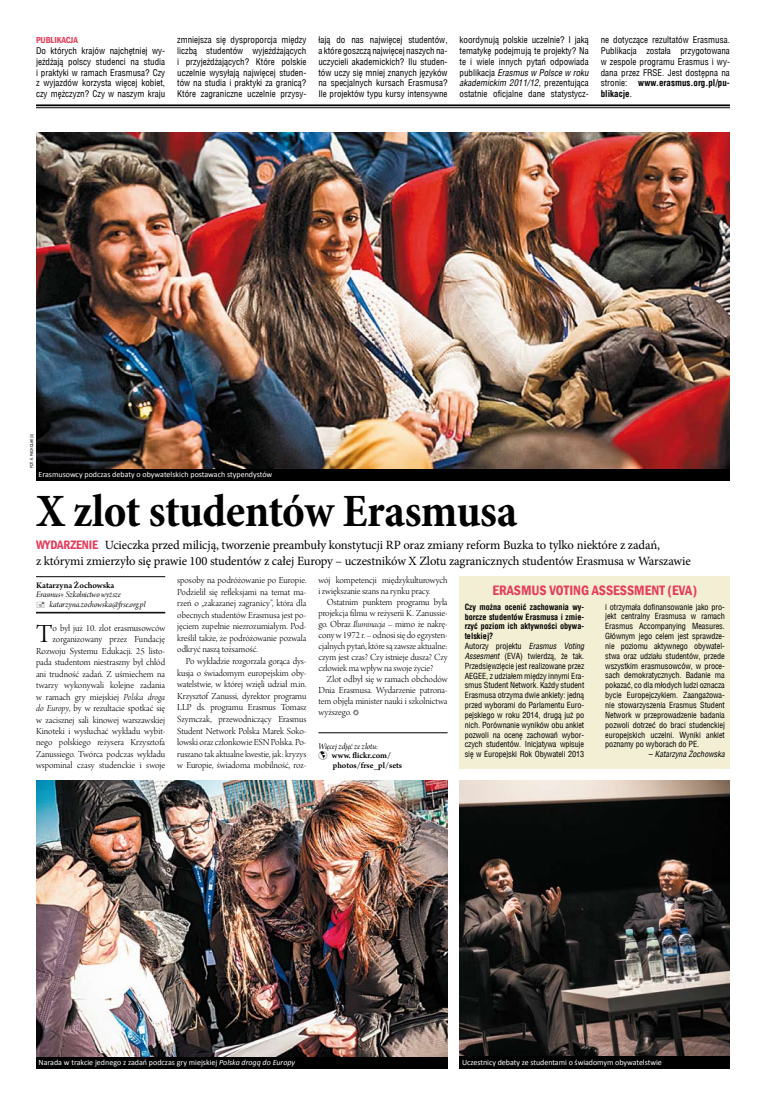
<style>
.page{position:relative;width:766px;height:1106px;background:#fff}
.page>*{position:absolute;margin:0;border:0;box-sizing:border-box;transform-origin:0 0}
.t1{font:700 condensed 46.8px "Minion Pro";letter-spacing:-.01em;color:#000}
.t2{font:27.7px "Arno Pro Light Display";color:#000}
.t3{font:600 condensed 14px "Franklin Gothic";color:#e63c5b}
.t4{font:12.6px/15.1px "Minion Pro";letter-spacing:-.01em;color:#000}
.t5{font:600 condensed 12.6px "Franklin Gothic";color:#e63c5b}
.t6{font:9.8px/11.6px "Arno Pro Light Display";color:#000;text-align:justify}
.t7{font:9px/10.8px "Switzerland Condensed";color:#000;text-align:justify}
.t8{font:9px/9.9px "Arno Pro Italic Display";letter-spacing:-.005em;color:#000}
.t9{font:600 9px "Arno Pro";color:#000}
.t10{font:600 condensed 9px "Franklin Gothic";color:#e63c5b}
.t11{font:600 8.8px/9.9px "Arno Pro";color:#000}
.t12{font:8.2px/9.8px "Switzerland Condensed";letter-spacing:-.01em;color:#000}
.t13{font:italic 8.2px "Switzerland Condensed";color:#000}
.t14{font:8px "Calibri";letter-spacing:-.005em;color:#fff}
.t15{font:4px "Switzerland Narrow Plain";color:#000}
.s1{font-style:italic}
.s2{font-weight:700}
.s3{font-family:"Arno Pro Light Italic Display"}
.s4{font-style:normal}
</style>
<div class="page">
<hr style="left:36px;top:104px;width:693px;height:2px;background:#000">
<hr style="left:36px;top:107px;width:693px;height:1px;background:#000">
<img style="left:459px;top:780px;width:270px;height:276px">
<div style="left:36px;top:468px;width:693px;height:12px;background:#000"></div>
<div style="left:459px;top:1056px;width:270px;height:12px;background:#000"></div>
<img style="left:36px;top:132px;width:693px;height:336px">
<div style="left:36px;top:1056px;width:411px;height:12px;background:#000"></div>
<img style="left:36px;top:780px;width:411px;height:276px">
<hr style="left:318px;top:732px;width:129px;height:1px;background:#000">
<div style="left:459px;top:576px;width:270px;height:192px;background:#f3efd4"></div>
<hr style="left:36px;top:576px;width:129px;height:1px;background:#000">
<hr style="left:36px;top:612px;width:129px;height:1px;background:#000">
<p class="t10" style="left:36px;top:34px;width:44px">PUB LIKACJA</p>
<p class="t7" style="left:36px;top:45px;width:131px">Do których krajów najchętniej wy&shy;jeżdżają polscy studenci na studia i praktyki w ramach Erasmusa? Czy z wyjazdów korzysta więcej kobiet, czy mężczyzn? Czy w naszym kraju</p>
<p class="t7" style="left:177px;top:34px;width:131px">zmniejsza się dysproporcja między liczbą studentów wyjeżdżających i przyjeżdżających? Które polskie uczelnie wysyłają najwięcej studen&shy;tów na studia i praktyki za granicą?<br>Które zagraniczne uczelnie przysy-</p>
<p class="t7" style="left:318px;top:34px;width:131px">łają do nas najwięcej studentów, a które goszczą najwięcej naszych na&shy;uczycieli akademickich? Ilu studen&shy;tów uczy się mniej znanych języków na specjalnych kursach Erasmusa?<br>Ile projektów typu kursy intensywne</p>
<p class="t7" style="left:459px;top:34px;width:131px">koordynują polskie uczelnie? I jaką tematykę podejmują te projekty? Na te i wiele innych pytań odpowiada publikacja <span class="s1">Erasmus w Polsce w roku akademickim 2011/12</span>, prezentująca ostatnie oficjalne dane statystycz-</p>
<p class="t7" style="left:600px;top:34px;width:131px">ne dotyczące rezultatów Erasmusa.<br>Publikacja została przygotowana w zespole programu Erasmus i wy&shy;dana przez FRSE. Jest dostępna na stronie: <span class="s2">www.erasmus.org.pl/pu&shy;blikacje</span>.</p>
<p class="t15" style="left:29px;top:468px;width:36px;rotate:-90deg">FOT. K. PACHOLAK (3)</p>
<p class="t14" style="left:39px;top:469px;width:235px">Erasmusowcy podczas debaty o obywatelskich postawach stypendystów</p>
<h1 class="t1" style="left:36px;top:479px;width:482px">X zlot studentów Erasmusa</h1>
<p class="t5" style="left:36px;top:537px;width:47px">WYDARZENIE</p>
<p class="t4" style="left:36px;top:538px;width:656px;text-indent:69px">Ucieczka przed milicją, tworzenie preambuły konstytucji RP oraz zmiany reform Buzka to tylko niektóre z zadań,<br>z którymi zmierzyło się prawie 100 studentów z całej Europy – uczestników X Zlotu zagranicznych studentów Erasmusa w Warszawie</p>
<p class="t6" style="left:177px;top:575px;width:131px">sposoby na podróżowanie po Europie.<br>Podzielił się refleksjami na temat ma&shy;rzeń o „zakazanej zagranicy”, która dla obecnych studentów Erasmusa jest po&shy;jęciem zupełnie niezrozumiałym. Pod&shy;kreślił także, że podróżowanie pozwala odkryć naszą tożsamość.</p>
<p class="t6" style="left:177px;top:656px;width:131px;text-indent:8px">Po wykładzie rozgorzała gorąca dys&shy;kusja o świadomym europejskim oby&shy;watelstwie, w której wzięli udział m.in.<br>Krzysztof Zanussi, dyrektor programu LLP ds. programu Erasmus Tomasz Szymczak, przewodniczący Erasmus Student Network Polska Marek Soko&shy;łowski oraz członkowie ESN Polska. Po&shy;ruszano tak aktualne kwestie, jak: kryzys w Europie, świadoma mobilność, roz-</p>
<p class="t6" style="left:318px;top:575px;width:131px;line-height:11px">wój kompetencji międzykulturowych i zwiększanie szans na rynku pracy.</p>
<p class="t6" style="left:318px;top:597px;width:131px;line-height:11px;text-indent:9px">Ostatnim punktem programu była projekcja filmu w reżyserii K. Zanussie&shy;go. Obraz <span class="s3">Iluminacja</span> – mimo że nakrę&shy;cony w 1972 r. – odnosi się do egzysten&shy;cjalnych pytań, które są zawsze aktualne: czym jest czas? Czy istnieje dusza? Czy człowiek ma wpływ na swoje życie?</p>
<p class="t6" style="left:318px;top:674px;width:131px;line-height:11px;text-indent:9px">Zlot odbył się w ramach obchodów Dnia Erasmusa. Wydarzenie patrona&shy;tem objęła minister nauki i szkolnictwa wyższego. •</p>
<p class="t9" style="left:36px;top:579px;width:80px">Katarzyna Żochowska</p>
<p class="t8" style="left:50px;top:590px;width:97px;text-indent:-14px">Erasmus+ Szkolnictwo wyższe katarzyna.zochowska@frse.org.pl</p>
<h3 class="t3" style="left:492px;top:581px;width:79px">ERASMU S VOTING</h3>
<h3 class="t3" style="left:591px;top:581px;width:51px">ASSESSMENT</h3>
<h3 class="t3" style="left:667px;top:581px;width:31px">(EVA)</h3>
<p class="t12" style="left:464px;top:602px;width:121px"><span class="s2">Czy można ocenić zachowania wy&shy;borcze studentów Erasmusa i zmie&shy;rzyć poziom ich aktywności obywa&shy;telskiej?<br></span>Autorzy projektu <span class="s1">Erasmus Voting Assesment</span> (EVA) twierdzą, że tak.<br>Przedsięwzięcie jest realizowane przez AEGEE, z udziałem między innymi Era&shy;smus Student Network. Każdy student Erasmusa otrzyma dwie ankiety: jedną przed wyborami do Parlamentu Euro&shy;pejskiego w roku 2014, drugą już po nich. Porównanie wyników obu ankiet pozwoli na ocenę zachowań wybor&shy;czych studentów. Inicjatywa wpisuje się w Europejski Rok Obywateli 2013</p>
<p class="t12" style="left:605px;top:601px;width:121px;text-align:justify">i otrzymała dofinansowanie jako pro&shy;jekt centralny Erasmusa w ramach Erasmus Accompanying Measures.<br>Głównym jego celem jest sprawdze&shy;nie poziomu aktywnego obywatel&shy;stwa oraz udziału studentów, przede wszystkim erasmusowców, w proce&shy;sach demokratycznych. Badanie ma pokazać, co dla młodych ludzi oznacza bycie Europejczykiem. Zaangażowa&shy;nie stowarzyszenia Erasmus Student Network w przeprowadzenie badania pozwoli dotrzeć do braci studenckiej europejskich uczelni. Wyniki ankiet poznamy po wyborach do PE.</p>
<p class="t6" style="left:36px;top:623px;width:131px;text-align:right">o był już 10. zlot erasmusowców zorganizowany przez Fundację Rozwoju Systemu Edukacji. 25 listo&shy;pada studentom niestraszny był chłód ani trudność zadań. Z uśmiechem na twarzy wykonywali kolejne zadania w ramach gry miejskiej <span class="s3">Polska droga do Europy</span>, by w rezultacie spotkać się w zacisznej sali kinowej warszawskiej Kinoteki i wysłuchać wykładu wybit&shy;nego polskiego reżysera Krzysztofa Zanussiego. Twórca podczas wykładu wspominał czasy studenckie i swoje</p>
<h2 class="t2" style="left:36px;top:618px;width:18px">T</h2>
<p class="t8" style="left:318px;top:741px;width:61px">Więcej zdjęć ze zlotu:</p>
<p class="t11" style="left:333px;top:751px;width:71px;text-indent:-14px">☑ www. flickr.com/ photos/frse_pl/sets</p>
<p class="t13" style="left:648px;top:749px;width:77px"><span class="s4">–</span> Katarzyna Żochowska</p>
<p class="t14" style="left:39px;top:1057px;width:258px">Narada w trakcie jednego z zadań podczas gry miejskiej <span class="s1">Polska drogą do Europy</span></p>
<p class="t14" style="left:462px;top:1057px;width:201px">Uczestnicy debaty ze studentami o świadomym obywatelstwie</p>
</div>
